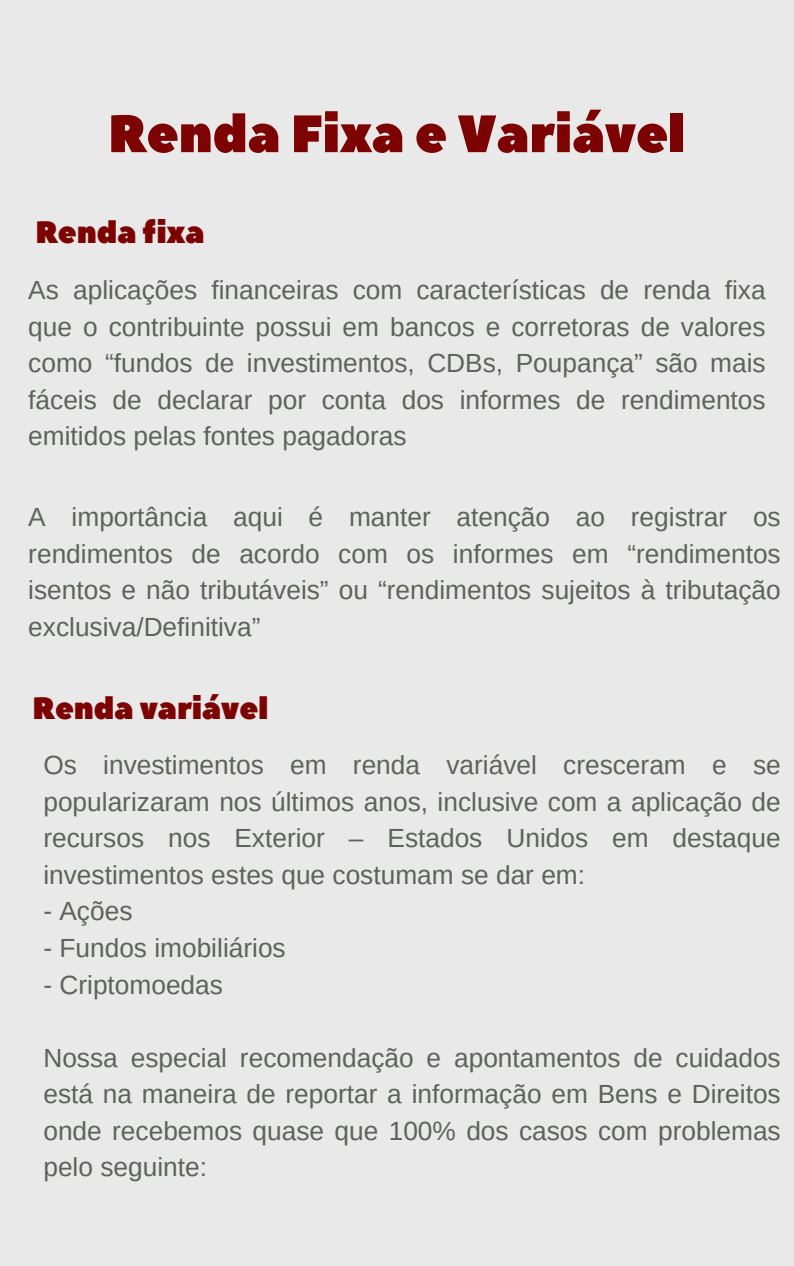
<style>
.page{position:relative;width:794px;height:1266px;background:#fff}
.page>*{position:absolute;margin:0;border:0;box-sizing:border-box;transform-origin:0 0}
.t1{font:52.5px "Peace Sans";color:#7d0303}
.t2{font:30.75px "Peace Sans";color:#7d0303}
.t3{font:26.25px/36.6px "Arimo";color:#5d625b;text-align:justify}
</style>
<div class="page">
<div style="left:0;top:0;width:793px;height:1266px;background:#e9e9e9"></div>
<h1 class="t1" style="left:108px;top:99px;width:579px">Renda Fixa e Variável</h1>
<h2 class="t2" style="left:35px;top:212px;width:170px">Renda fixa</h2>
<p class="t3" style="left:28px;top:272px;width:738px">As aplicações financeiras com características de renda fixa que o contribuinte possui em bancos e corretoras de valores como “fundos de investimentos, CDBs, Poupança” são mais fáceis de declarar por conta dos informes de rendimentos emitidos pelas fontes pagadoras</p>
<p class="t3" style="left:28px;top:499px;width:753px">A importância aqui é manter atenção ao registrar os rendimentos de acordo com os informes em “rendimentos isentos e não tributáveis” ou “rendimentos sujeitos à tributação exclusiva/Definitiva”</p>
<h2 class="t2" style="left:33px;top:687px;width:237px">Renda variável</h2>
<p class="t3" style="left:43px;top:747px;width:738px">Os investimentos em renda variável cresceram e se popularizaram nos últimos anos, inclusive com a aplicação de recursos nos Exterior – Estados Unidos em destaque investimentos estes que costumam se dar em:</p>
<p class="t3" style="left:43px;top:893px;width:90px">- Ações</p>
<p class="t3" style="left:43px;top:929px;width:244px">- Fundos imobiliários</p>
<p class="t3" style="left:43px;top:966px;width:181px">- Criptomoedas</p>
<p class="t3" style="left:43px;top:1039px;width:738px">Nossa especial recomendação e apontamentos de cuidados está na maneira de reportar a informação em Bens e Direitos onde recebemos quase que 100% dos casos com problemas pelo seguinte:</p>
</div>
